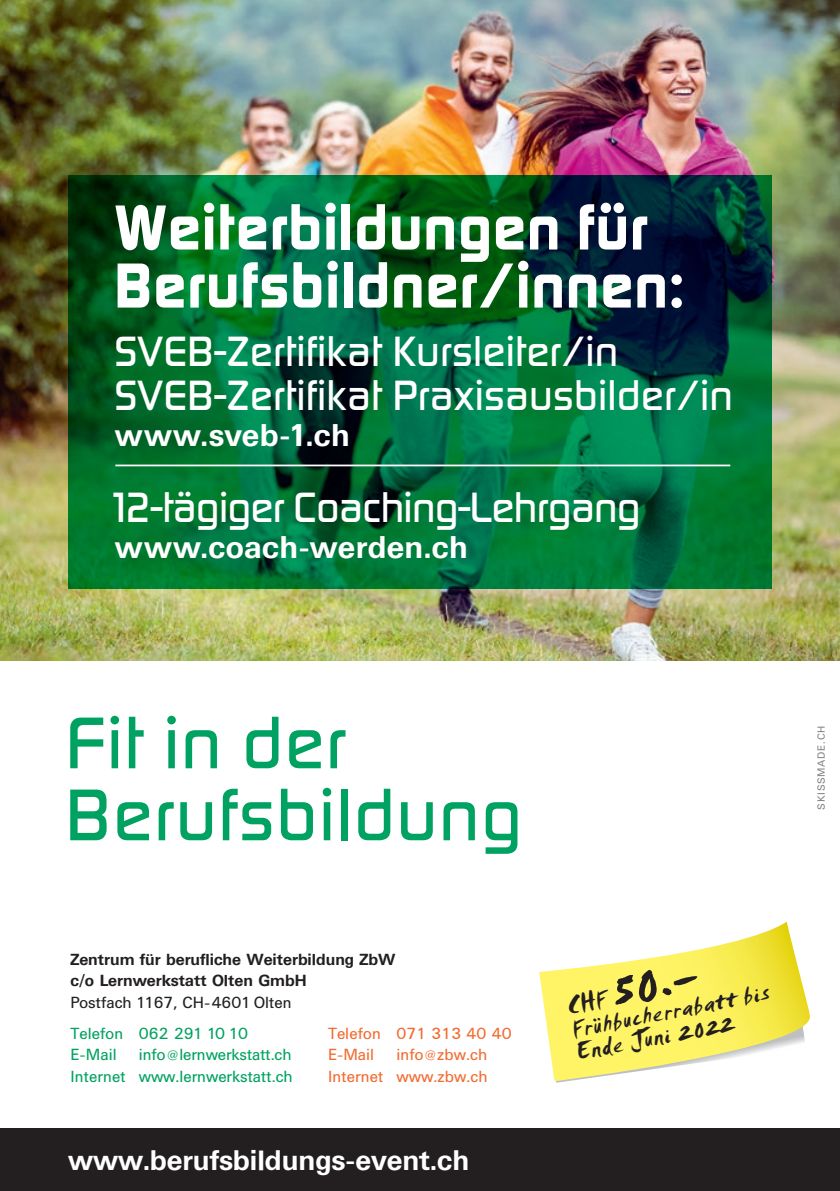
<style>
.page{position:relative;width:840px;height:1191px;background:#fff}
.page>*{position:absolute;margin:0;border:0;box-sizing:border-box;transform-origin:0 0}
.t1{font:500 76px/72px "Digital Sans EFOP";letter-spacing:.035em;color:#00a261}
.t2{font:700 66px/58px "Digital Sans EFOP";letter-spacing:.02em;color:#fff}
.t3{font:56px "Smudger Com";color:#231f20}
.t4{font:500 44px/44px "Digital Sans EFOP";letter-spacing:.02em;color:#fff}
.t5{font:500 44px "Digital Sans EFOP";color:#fff}
.t6{font:500 30px "UN11";letter-spacing:.025em;color:#fff}
.t7{font:500 27px "UN11";letter-spacing:.01em;color:#fff}
.t8{font:26.2px/23.2px "Smudger Com";color:#231f20}
.t9{font:15.4px/21.2px "UN11";letter-spacing:.01em;color:#00a261}
.t10{font:500 15.4px/21.2px "UN11";letter-spacing:.01em;color:#231f20}
.t11{font:15.4px/21.2px "UN11";letter-spacing:.015em;color:#f26b30}
.t12{font:15.4px "UN11";letter-spacing:.01em;color:#231f20}
.t13{font:10px "Univers";letter-spacing:.07em;color:#808285}
.s1{font-family:"Univers";font-size:13px}
.s2{font-size:26.2px}
</style>
<div class="page">
<img style="left:0;top:0;width:839px;height:660px">
<div style="left:0;top:1128px;width:839px;height:63px;background:#231f20"></div>
<svg style="left:539px;top:921px;width:271px;height:160px"></svg>
<svg style="left:68px;top:176px;width:703px;height:413px;background:#006134"></svg>
<hr style="left:115px;top:464px;width:614px;height:2px;background:#fff">
<h2 class="t2" style="left:115px;top:198px;width:570px">Weiterbildungen für<br>Berufsbildner/innen:</h2>
<h3 class="t4" style="left:115px;top:329px;width:619px">SVEB-Zertifikat Kursleiter/in<br>SVEB-Zertifikat Praxisausbilder/in</h3>
<h3 class="t6" style="left:115px;top:418px;width:236px">www.sveb-1.ch</h3>
<h3 class="t5" style="left:106px;top:481px;width:535px">12-tägiger Coaching-Lehrgang</h3>
<h3 class="t6" style="left:115px;top:529px;width:354px">www.coach-werden.ch</h3>
<h1 class="t1" style="left:66px;top:706px;width:456px">Fit in der<br>Berufsbildung</h1>
<p class="t10" style="left:70px;top:948px;width:326px">Zentrum für berufliche Weiterbildung ZbW c/o Lernwerkstatt Olten GmbH</p>
<p class="t12" style="left:70px;top:993px;width:222px">Postfach 1167, CH-4601 Olten</p>
<p class="t9" style="left:70px;top:1022px;width:179px">Telefon 062 291 10 10<br>E-Mail</p>
<p class="t11" style="left:328px;top:1022px;width:185px">Telefon 071 313 40 40<br>E-Mail</p>
<p class="t11" style="left:328px;top:1044px;width:161px;text-align:right">info<span class="s1">@</span>zbw.ch<br>Internet www.zbw.ch</p>
<p class="t9" style="left:70px;top:1044px;width:223px;text-align:right">info<span class="s1">@</span>lernwerkstatt.ch<br>Internet www.lernwerkstatt.ch</p>
<h3 class="t7" style="left:68px;top:1144px;width:402px">www.berufsbildungs-event.ch</h3>
<p class="t13" style="left:815px;top:809px;width:85px;rotate:-90deg">SKISSMADE.CH</p>
<h3 class="t3" style="left:559px;top:965px;width:132px;rotate:-11deg"><span class="s2">CHF</span> 50.–</h3>
<h3 class="t8" style="left:569px;top:1019px;width:202px;rotate:-11deg">Frühbucherrabatt bis<br>Ende Juni 2022</h3>
</div>
